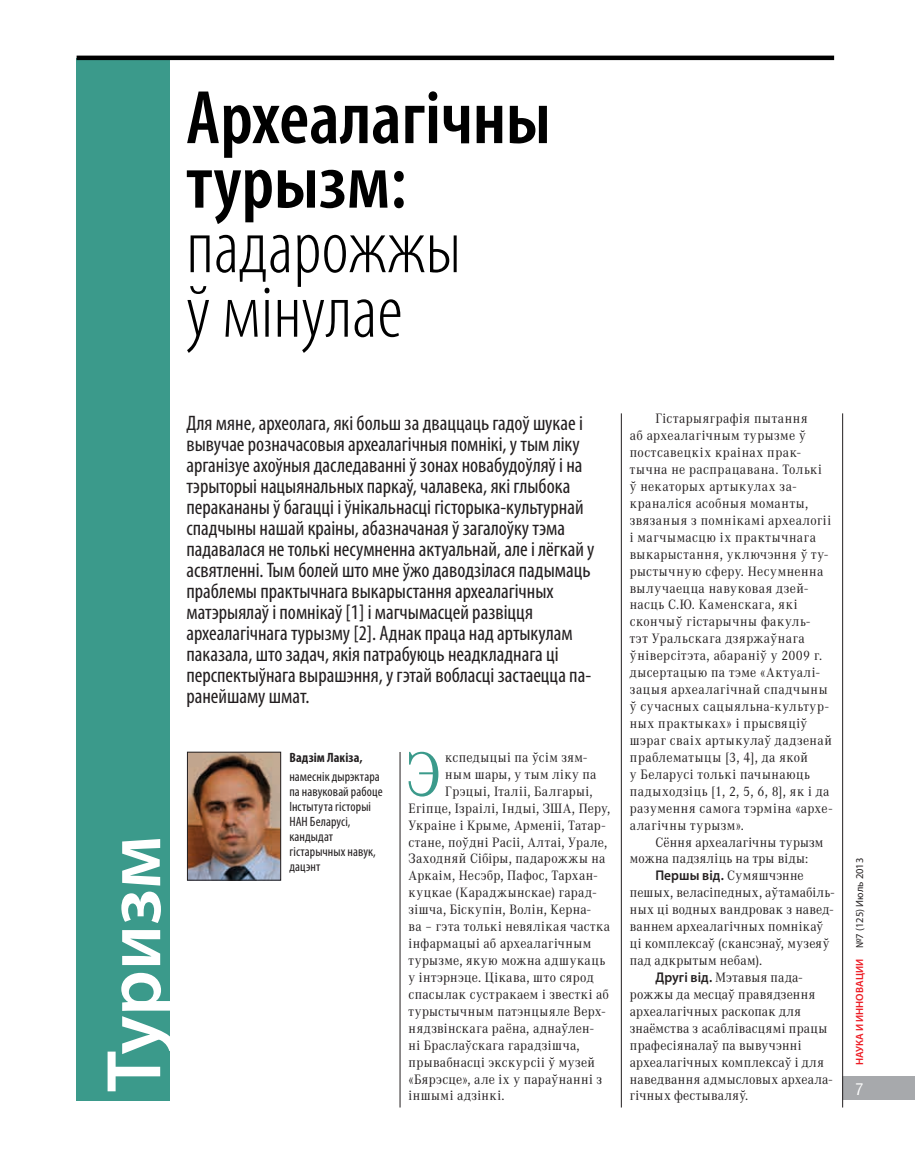
<style>
.page{position:relative;width:915px;height:1170px;background:#fff}
.page>*{position:absolute;margin:0;border:0;box-sizing:border-box;transform-origin:0 0}
.t1{font:600 78px "Myriad Pro";color:#fff}
.t2{font:600 condensed 76.5px/64.5px "Myriad Pro";color:#000}
.t3{font:300 condensed 76.5px/64.5px "Myriad Pro";color:#000}
.t4{font:64.65px "Corporate ATOT";color:#3b9a8b;scale:.95 1}
.t5{font:condensed 21px/21px "Myriad Pro";color:#231f20}
.t6{font:16.5px "Helios Cond";color:#fff}
.t7{font:14.1px/17px "Corporate ATOT";letter-spacing:.03em;color:#231f20;scale:.95 1}
.t8{font:14.1px "Corporate ATOT";letter-spacing:.01em;color:#231f20;scale:.95 1}
.t9{font:condensed 13.5px/15px "Myriad Pro";letter-spacing:.005em;color:#231f20}
.t10{font:700 condensed 13.5px "Myriad Pro";letter-spacing:.01em;color:#231f20}
.t11{font:600 10.5px "Myriad Pro";color:#ed1c24}
.s1{font-family:"Myriad Pro";font-weight:600}
.s2{font-weight:400;color:#231f20}
</style>
<div class="page">
<div style="left:842px;top:1076px;width:72px;height:24px;background:#a7a9ac"></div>
<div style="left:77px;top:58px;width:93px;height:1042px;background:#3b9a8b"></div>
<hr style="left:842px;top:413px;width:1px;height:694px;background:#231f20">
<hr style="left:621px;top:413px;width:1px;height:694px;background:#231f20">
<hr style="left:399px;top:752px;width:1px;height:355px;background:#231f20">
<img style="left:189px;top:754px;width:90px;height:124px">
<div style="left:187px;top:752px;width:94px;height:128px;border:1px solid #231f20"></div>
<hr style="left:77px;top:56px;width:756px;height:4px;background:#000">
<h2 class="t2" style="left:186px;top:87px;width:366px">Археалагічны турызм:</h2>
<h2 class="t3" style="left:186px;top:216px;width:276px">падарожжы ў мінулае</h2>
<p class="t5" style="left:186px;top:413px;width:409px">Для мяне, археолага, які больш за дваццаць гадоў шукае і вывучае розначасовыя археалагічныя помнікі, у тым ліку арганізуе ахоўныя даследаванні ў зонах новабудоўляў і на тэрыторыі нацыянальных паркаў, чалавека, які глыбока перакананы ў багацці і ўнікальнасці гісторыка-культурнай спадчыны нашай краіны, абазначаная ў загалоўку тэма падавалася не толькі несумненна актуальнай, але і лёгкай у асвятленні. Тым болей што мне ўжо даводзілася падымаць праблемы практычнага выкарыстання археалагічных матэрыялаў і помнікаў [1] і магчымасцей развіцця археалагічнага турызму [2]. Аднак праца над артыкулам паказала, што задач, якія патрабуюць неадкладнага ці перспектыўнага вырашэння, у гэтай вобласці застаецца па&shy;ранейшаму шмат.</p>
<h1 class="t1" style="left:91px;top:1091px;width:258px;rotate:-90deg">Туризм</h1>
<p class="t10" style="left:289px;top:750px;width:75px">Вадзім Лакіза,</p>
<p class="t9" style="left:289px;top:769px;width:95px">намеснік дырэктара па навуковай рабоце<br>Інстытута гісторыі<br>НАН Беларусі, кандыдат гістарычных навук, дацэнт</p>
<h3 class="t4" style="left:406px;top:738px;width:39px">Э</h3>
<p class="t7" style="left:445px;top:749px;width:151px">кспедыцыі па ўсім зям-</p>
<p class="t7" style="left:445px;top:766px;width:160px">ным шары, у тым ліку па</p>
<p class="t7" style="left:445px;top:782px;width:156px">Грэцыі, Італіі, Балгарыі,</p>
<p class="t7" style="left:408px;top:799px;width:214px">Егіпце, Ізраілі, Індыі, ЗША, Перу,</p>
<p class="t7" style="left:408px;top:816px;width:208px">Украіне і Крыме, Арменіі, Татар-</p>
<p class="t7" style="left:408px;top:833px;width:210px">стане, поўдні Расіі, Алтаі, Урале,</p>
<p class="t7" style="left:408px;top:850px;width:209px">Заходняй Сібіры, падарожжы на</p>
<p class="t7" style="left:408px;top:867px;width:200px">Аркаім, Несэбр, Пафос, Тархан-</p>
<p class="t7" style="left:408px;top:884px;width:199px">куцкае (Караджынскае) гарад-</p>
<p class="t7" style="left:408px;top:901px;width:193px">зішча, Біскупін, Волін, Керна-</p>
<p class="t7" style="left:408px;top:918px;width:213px">ва – гэта толькі невялікая частка</p>
<p class="t7" style="left:408px;top:935px;width:194px">інфармацыі аб археалагічным</p>
<p class="t7" style="left:408px;top:952px;width:208px">турызме, якую можна адшукаць</p>
<p class="t7" style="left:408px;top:969px;width:196px">у інтэрнэце. Цікава, што сярод</p>
<p class="t7" style="left:408px;top:985px;width:212px">спасылак сустракаем і звесткі аб</p>
<p class="t7" style="left:408px;top:1002px;width:208px">турыстычным патэнцыяле Верх-</p>
<p class="t7" style="left:408px;top:1019px;width:196px">нядзвінскага раёна, аднаўлен-</p>
<p class="t7" style="left:408px;top:1036px;width:182px">ні Браслаўскага гарадзішча,</p>
<p class="t7" style="left:408px;top:1053px;width:198px">прывабнасці экскурсіі ў музей</p>
<p class="t7" style="left:408px;top:1070px;width:205px">«Бярэсце», але іх у параўнанні з</p>
<p class="t7" style="left:408px;top:1087px;width:103px">іншымі адзінкі.</p>
<p class="t7" style="left:629px;top:410px;width:214px;text-indent:26px">Гістарыяграфія пытання<br>аб археалагічным турызме ў постсавецкіх краінах прак&shy;тычна не распрацавана. Толькі<br>ў некаторых артыкулах за&shy;краналіся асобныя моманты, звязаныя з помнікамі археалогіі і магчымасцю іх практычнага выкарыстання, уключэння ў ту&shy;рыстычную сферу. Несумненна вылучаецца навуковая дзей&shy;насць С.Ю. Каменскага, які скончыў гістарычны факуль-<br>тэт Уральскага дзяржаўнага ўніверсітэта, абараніў у 2009 г. дысертацыю па тэме «Актуалі&shy;зацыя археалагічнай спадчыны ў сучасных сацыяльна-культур&shy;ных практыках» і прысвяціў шэраг сваіх артыкулаў дадзенай праблематыцы [3, 4], да якой<br>у Беларусі толькі пачынаюць падыходзіць [1, 2, 5, 6, 8], як і да разумення самога тэрміна «архе&shy;алагічны турызм».</p>
<p class="t7" style="left:629px;top:833px;width:205px;text-indent:26px">Сёння археалагічны турызм можна падзяліць на тры віды:</p>
<p class="t7" style="left:655px;top:867px;width:158px"><span class="s1">Першы від.</span> Сумяшчэнне</p>
<p class="t7" style="left:629px;top:884px;width:216px">пешых, веласіпедных, аўтамабіль-</p>
<p class="t7" style="left:629px;top:901px;width:216px">ных ці водных вандровак з навед-</p>
<p class="t7" style="left:629px;top:918px;width:205px">ваннем археалагічных помнікаў</p>
<p class="t8" style="left:629px;top:935px;width:211px">ці комплексаў (скансэнаў, музеяў</p>
<p class="t7" style="left:629px;top:952px;width:141px">пад адкрытым небам).</p>
<p class="t7" style="left:655px;top:969px;width:156px"><span class="s1">Другi від.</span> Мэтавыя пада-</p>
<p class="t7" style="left:629px;top:985px;width:197px">рожжы да месцаў правядзення</p>
<p class="t7" style="left:629px;top:1002px;width:182px">археалагічных раскопак для</p>
<p class="t7" style="left:629px;top:1019px;width:209px">знаёмства з асаблівасцямі працы</p>
<p class="t7" style="left:629px;top:1036px;width:182px">прафесіяналаў па вывучэнні</p>
<p class="t7" style="left:629px;top:1053px;width:206px">археалагічных комплексаў і для</p>
<p class="t7" style="left:629px;top:1070px;width:214px">наведвання адмысловых археала-</p>
<p class="t7" style="left:629px;top:1087px;width:126px">гічных фестываляў.</p>
<p class="t11" style="left:853px;top:1065px;width:209px;rotate:-90deg">НАУКА И ИННОВАЦИИ <span class="s2">№7 (125) Июль 2013</span></p>
<p class="t6" style="left:855px;top:1079px;width:9px">7</p>
</div>
